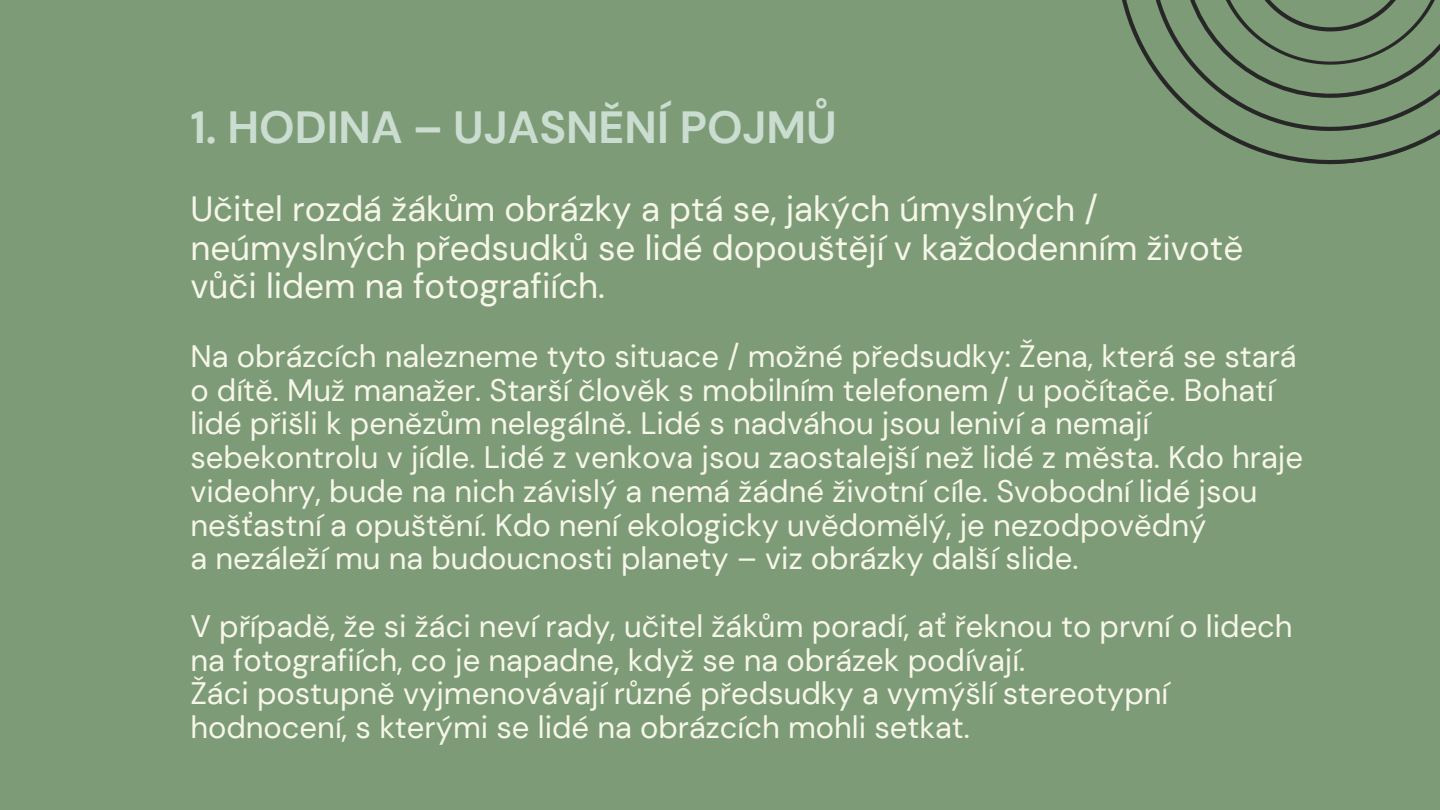
<style>
.page{position:relative;width:1440px;height:810px;background:#7d9b76}
.page>*{position:absolute;margin:0;border:0;box-sizing:border-box;transform-origin:0 0}
.t1{font:700 45px "DM Sans";color:#cbddd1}
.t2{font:35px/38.2px "DM Sans";color:#f6f6e9}
.t3{font:31px/33.8px "DM Sans";color:#f6f6e9}
</style>
<div class="page">
<svg style="left:1122px;top:0;width:318px;height:165px"></svg>
<h1 class="t1" style="left:190px;top:99px;width:648px">1. HODINA – UJASNĚNÍ POJMŮ</h1>
<p class="t2" style="left:190px;top:190px;width:1054px">Učitel rozdá žákům obrázky a ptá se, jakých úmyslných / neúmyslných předsudků se lidé dopouštějí v každodenním životě vůči lidem na fotografiích.</p>
<h2 class="t3" style="left:190px;top:339px;width:1114px">Na obrázcích nalezneme tyto situace / možné předsudky: Žena, která se stará o dítě. Muž manažer. Starší člověk s mobilním telefonem / u počítače. Bohatí lidé přišli k penězům nelegálně. Lidé s nadváhou jsou leniví a nemají sebekontrolu v jídle. Lidé z venkova jsou zaostalejší než lidé z města. Kdo hraje videohry, bude na nich závislý a nemá žádné životní cíle. Svobodní lidé jsou nešťastní a opuštění. Kdo není ekologicky uvědomělý, je nezodpovědný</h2>
<p class="t3" style="left:190px;top:542px;width:890px">a nezáleží mu na budoucnosti planety – viz obrázky další slide.</p>
<p class="t3" style="left:190px;top:609px;width:1104px">V případě, že si žáci neví rady, učitel žákům poradí, ať řeknou to první o lidech na fotografiích, co je napadne, když se na obrázek podívají.</p>
<p class="t3" style="left:190px;top:677px;width:980px">Žáci postupně vyjmenovávají různé předsudky a vymýšlí stereotypní hodnocení, s kterými se lidé na obrázcích mohli setkat.</p>
</div>
